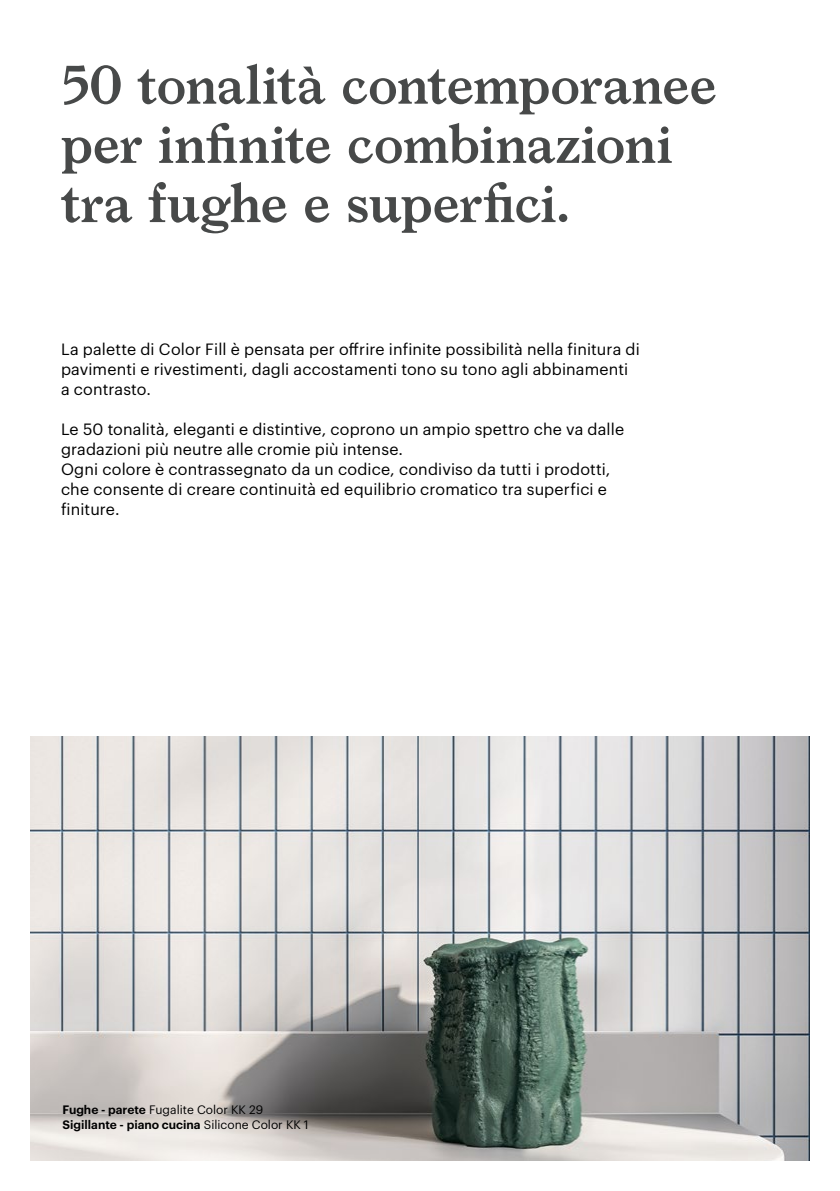
<style>
.page{position:relative;width:840px;height:1191px;background:#fff}
.page>*{position:absolute;margin:0;border:0;box-sizing:border-box;transform-origin:0 0}
.t1{font:600 52px/59.2px "Larish Neue";letter-spacing:-.015em;color:#474949}
.t2{font:16px/20px "Graphik";letter-spacing:.01em;color:#000}
.t3{font:600 12px/14.4px "Graphik";color:#000}
.s1{font-weight:400}
</style>
<div class="page">
<hr style="left:839px;top:0;width:1px;height:1191px;background:#e0e0df">
<img style="left:31px;top:736px;width:777px;height:424px">
<h1 class="t1" style="left:61px;top:51px;width:657px">50 tonalità contemporanee per infinite combinazioni tra fughe e superfici.</h1>
<p class="t2" style="left:61px;top:337px;width:580px">La palette di Color Fill è pensata per offrire infinite possibilità nella finitura di pavimenti e rivestimenti, dagli accostamenti tono su tono agli abbinamenti a contrasto.</p>
<p class="t2" style="left:61px;top:417px;width:564px">Le 50 tonalità, eleganti e distintive, coprono un ampio spettro che va dalle gradazioni più neutre alle cromie più intense.<br>Ogni colore è contrassegnato da un codice, condiviso da tutti i prodotti, che consente di creare continuità ed equilibrio cromatico tra superfici e finiture.</p>
<p class="t3" style="left:62px;top:1101px;width:248px">Fughe - parete <span class="s1">Fugalite Color KK 29<br></span>Sigillante - piano cucina <span class="s1">Silicone Color KK 1</span></p>
</div>
